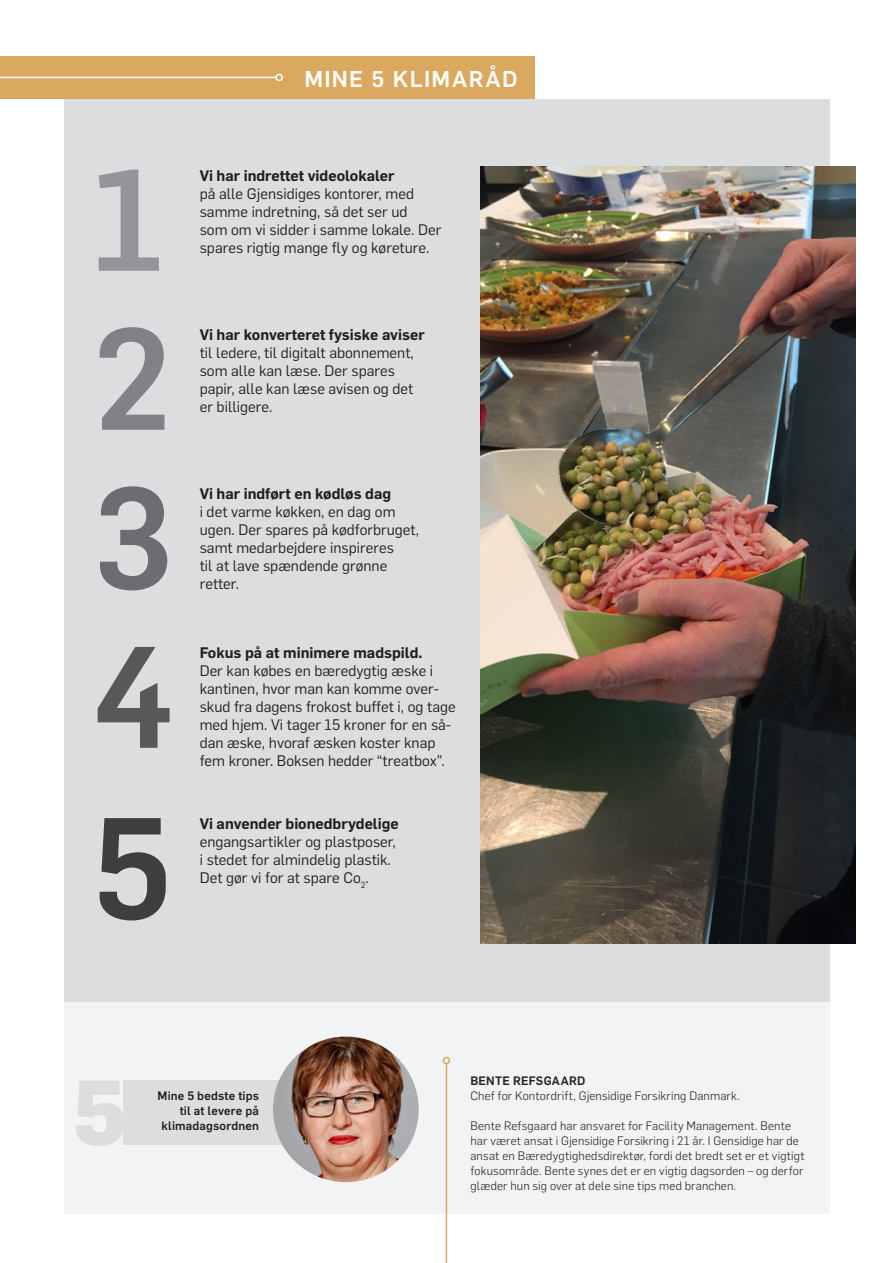
<style>
.page{position:relative;width:893px;height:1263px;background:#fff}
.page>*{position:absolute;margin:0;border:0;box-sizing:border-box;transform-origin:0 0}
.t1{font:500 141.3px "Flama";color:#939598}
.t2{font:500 141.3px "Flama";color:#808285}
.t3{font:500 141.3px "Flama";color:#6c6d70}
.t4{font:500 141.3px "Flama";color:#57585a}
.t5{font:500 141.3px "Flama";color:#3e3e3f}
.t6{font:800 90px "Flama";color:#dcdddf}
.t7{font:500 22.5px "Flama";letter-spacing:.065em;color:#fff}
.t8{font:15px/18px "Flama";color:#231f20}
.t9{font:600 15px "Flama";color:#231f20}
.t10{font:300 12px/15px "Flama";letter-spacing:.015em;color:#231f20}
.t11{font:500 12px/15px "Flama";letter-spacing:.015em;color:#231f20;text-align:right}
</style>
<div class="page">
<div style="left:64px;top:1002px;width:766px;height:211px;background:#f2f3f4"></div>
<div style="left:64px;top:99px;width:765px;height:903px;background:#dcdddf"></div>
<hr style="left:446px;top:1063px;width:1px;height:200px;background:#dba85f">
<div style="left:443px;top:1057px;width:7px;height:7px;border:2px solid #dba85f;border-radius:50%"></div>
<div style="left:0;top:56px;width:534px;height:43px;background:#dba85f"></div>
<hr style="left:0;top:77px;width:276px;height:1px;background:#fff">
<div style="left:275px;top:74px;width:8px;height:7px;border:2px solid #fff;border-radius:50%"></div>
<img style="left:480px;top:166px;width:376px;height:777px">
<div style="left:123px;top:1080px;width:243px;height:65px;background:#dcdddf"></div>
<img style="left:273px;top:1036px;width:146px;height:146px;border-radius:73px">
<h3 class="t7" style="left:304px;top:63px;width:215px">MINE 5 KLIMARÅD</h3>
<h1 class="t1" style="left:92px;top:119px;width:74px">1</h1>
<p class="t9" style="left:200px;top:165px;width:196px">Vi har indrettet videolokaler</p>
<p class="t8" style="left:200px;top:183px;width:243px">på alle Gjensidiges kontorer, med samme indretning, så det ser ud<br>som om vi sidder i samme lokale. Der spares rigtig mange fly og køreture.</p>
<h1 class="t2" style="left:92px;top:278px;width:82px">2</h1>
<p class="t9" style="left:200px;top:324px;width:226px">Vi har konverteret fysiske aviser</p>
<p class="t8" style="left:200px;top:342px;width:216px">til ledere, til digitalt abonnement, som alle kan læse. Der spares papir, alle kan læse avisen og det er billigere.</p>
<h1 class="t3" style="left:92px;top:437px;width:83px">3</h1>
<p class="t9" style="left:200px;top:483px;width:193px">Vi har indført en kødløs dag</p>
<p class="t8" style="left:200px;top:501px;width:221px">i det varme køkken, en dag om ugen. Der spares på kødforbruget, samt medarbejdere inspireres<br>til at lave spændende grønne retter.</p>
<h1 class="t4" style="left:92px;top:596px;width:85px">4</h1>
<p class="t9" style="left:200px;top:642px;width:224px">Fokus på at minimere madspild.</p>
<p class="t8" style="left:200px;top:660px;width:257px">Der kan købes en bæredygtig æske i kantinen, hvor man kan komme over&shy;skud fra dagens frokost buffet i, og tage med hjem. Vi tager 15 kroner for en så&shy;dan æske, hvoraf æsken koster knap fem kroner. Boksen hedder “treatbox”.</p>
<h1 class="t5" style="left:92px;top:767px;width:82px">5</h1>
<p class="t9" style="left:200px;top:813px;width:200px">Vi anvender bionedbrydelige</p>
<p class="t8" style="left:200px;top:831px;width:198px">engangsartikler og plastposer, i stedet for almindelig plastik.<br>Det gør vi for at spare Co<sub>2</sub>.</p>
<h2 class="t6" style="left:72px;top:1047px;width:56px">5</h2>
<p class="t11" style="left:158px;top:1087px;width:103px">Mine 5 bedste tips til at levere på</p>
<p class="t11" style="left:161px;top:1117px;width:99px">klimadagsordnen</p>
<p class="t11" style="left:470px;top:1072px;width:116px">BENTE REFSGAARD</p>
<p class="t10" style="left:470px;top:1088px;width:271px">Chef for Kontordrift, Gjensidige Forsikring Danmark.</p>
<p class="t10" style="left:470px;top:1118px;width:336px">Bente Refsgaard har ansvaret for Facility Management. Bente har været ansat i Gjensidige Forsikring i 21 år. I Gensidige har de ansat en Bæredygtighedsdirektør, fordi det bredt set er et vigtigt fokusområde. Bente synes det er en vigtig dagsorden – og derfor glæder hun sig over at dele sine tips med branchen.</p>
</div>
